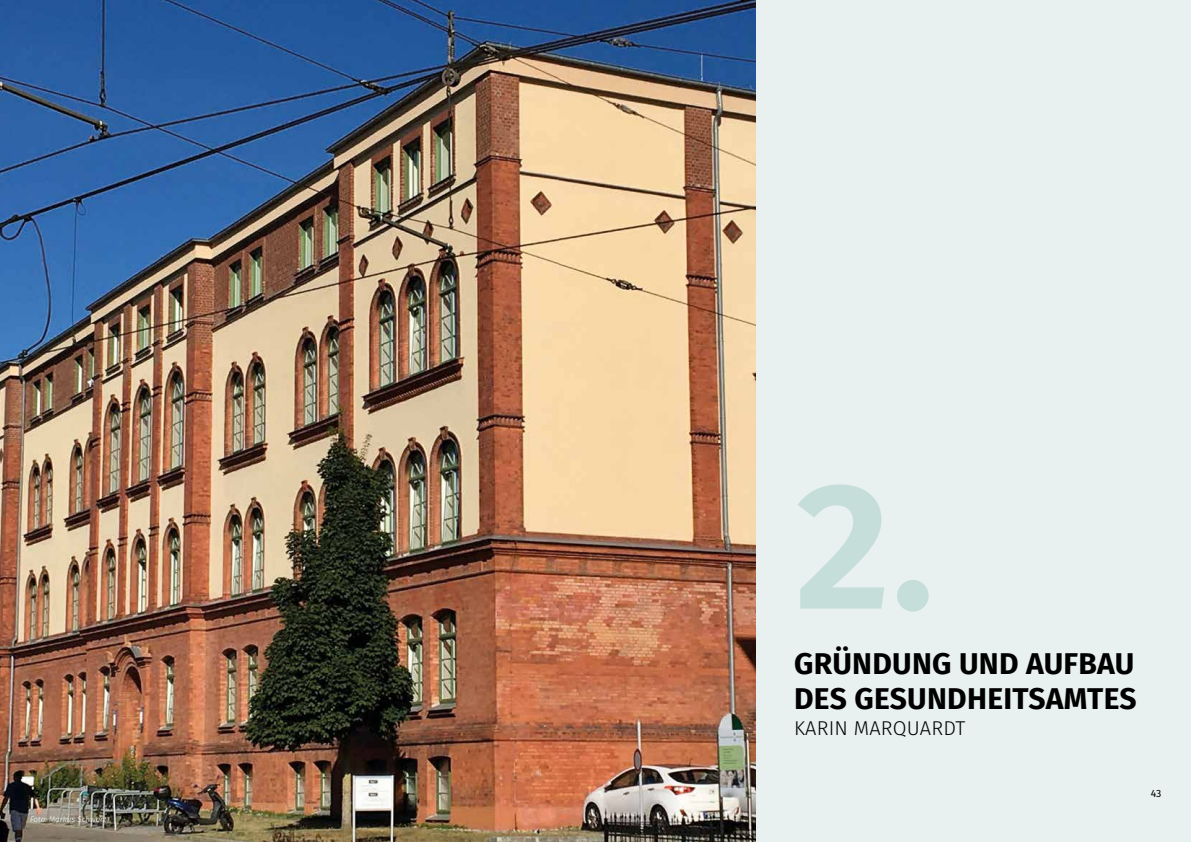
<style>
.page{position:relative;width:1191px;height:842px;background:#fff}
.page>*{position:absolute;margin:0;border:0;box-sizing:border-box;transform-origin:0 0}
.t1{font:700 174.8px "Fira Sans";color:#c6deda}
.t2{font:700 30px/35px "Fira Sans";letter-spacing:.01em;color:#000}
.t3{font:300 20px "Fira Sans";letter-spacing:.01em;color:#000}
.t4{font:10.5px "Fira Sans";color:#000}
.t5{font:italic 300 8px "Fira Sans";color:#fff}
</style>
<div class="page">
<img style="left:0;top:0;width:559px;height:842px">
<div style="left:755px;top:0;width:436px;height:842px;background:#e8f1f0"></div>
<img style="left:559px;top:0;width:196px;height:842px">
<h1 class="t1" style="left:794px;top:401px;width:141px">2.</h1>
<p class="t2" style="left:794px;top:644px;width:344px">GRÜNDUNG UND AUFBAU<br>DES GESUNDHEITSAMTES</p>
<p class="t3" style="left:794px;top:714px;width:173px">KARIN MARQUARDT</p>
<p class="t4" style="left:30px;top:785px;width:12px">42</p>
<p class="t4" style="left:1150px;top:785px;width:12px">43</p>
<p class="t5" style="left:30px;top:813px;width:78px">Foto: Markus Schwarz</p>
</div>
